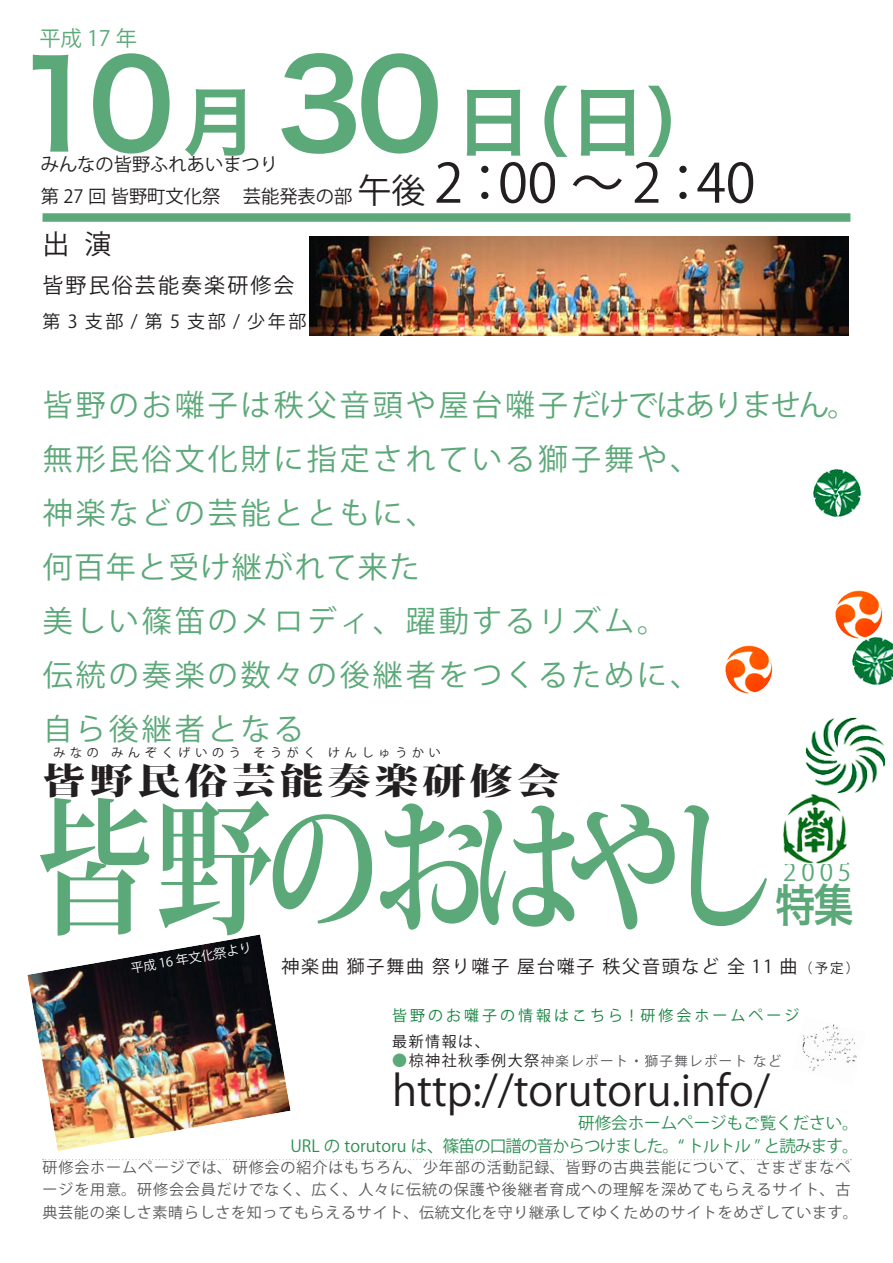
<style>
.page{position:relative;width:893px;height:1263px;background:#fff}
.page>*{position:absolute;margin:0;border:0;box-sizing:border-box;transform-origin:0 0}
.t1{font:700 147px "Koz Min Pro";letter-spacing:-.13em;color:#5ba878;scale:.8 1}
.t2{font:76.05px "Hira Kaku Pro W6";color:#5ba878}
.t3{font:45px "Hira Kaku Pro W6";color:#5ba878;scale:.9 1}
.t4{font:42px "Koz Go Std";color:#231f20}
.t5{font:800 36px "Koz Min Std";letter-spacing:.1em;color:#231f20;scale:1.2 1}
.t6{font:30px/54px "Koz Go Std";letter-spacing:.1em;color:#5ba878}
.t7{font:27px "Koz Go Std";color:#231f20}
.t8{font:24.3px "Koz Go Std";color:#5ba878}
.t9{font:21.3px "Koz Go Std";color:#5ba878}
.t10{font:21px "Koz Go Std";letter-spacing:.1em;color:#231f20}
.t11{font:18.3px/32.1px "Koz Go Std";color:#231f20}
.t12{font:18px "Koz Go Std";letter-spacing:.1em;color:#231f20}
.t13{font:18px "Koz Go Std";letter-spacing:.275em;color:#231f20}
.t14{font:16.5px/22.5px "Koz Go Std";color:#2c8f52;text-align:right}
.t15{font:15px/22.5px "Koz Go Std";letter-spacing:.06em;color:#57585a}
.t16{font:15px "Koz Go Std";letter-spacing:.2em;color:#14823e}
.t17{font:15px "Koz Go Std";letter-spacing:.1em;color:#231f20}
.t18{font:13.5px "Koz Go Std";letter-spacing:.1em;color:#57585a}
.t19{font:12.75px "Koz Go Std";color:#fff}
.t20{font:12px "Koz Go Std";letter-spacing:.4em;color:#231f20}
.s1{font-size:121.05px}
.s2{font-size:34.05px}
.s3{font-size:53.55px}
.s4{font-size:13.5px}
.s5{font-size:15px;color:#5ba878}
.s6{font-size:15px;color:#231f20}
</style>
<div class="page">
<div style="left:43px;top:213px;width:807px;height:9px;background:#5ba878"></div>
<img style="left:802px;top:1024px;width:55px;height:47px">
<svg style="left:43px;top:1159px;width:808px;height:1px"></svg>
<img style="left:309px;top:236px;width:539px;height:100px">
<img style="left:726px;top:645px;width:46px;height:48px">
<img style="left:813px;top:470px;width:47px;height:47px">
<img style="left:783px;top:795px;width:64px;height:68px">
<img style="left:805px;top:718px;width:79px;height:74px">
<img style="left:27px;top:934px;width:264px;height:217px">
<img style="left:835px;top:591px;width:47px;height:47px">
<img style="left:853px;top:637px;width:40px;height:47px">
<h3 class="t9" style="left:39px;top:25px;width:99px">平成 17 年</h3>
<h2 class="t2" style="left:14px;top:53px;width:709px"><span class="s1">10</span>月 <span class="s1">30</span> 日（日）</h2>
<p class="t11" style="left:41px;top:149px;width:716px">みんなの皆野ふれあいまつり<br>第 27 回 皆野町文化祭 　芸能発表の部<span class="s2">午後</span> <span class="s3">2：00 ～ 2：40</span></p>
<h3 class="t7" style="left:43px;top:227px;width:70px">出演</h3>
<h3 class="t10" style="left:43px;top:273px;width:253px">皆野民俗芸能奏楽研修会</h3>
<p class="t13" style="left:43px;top:311px;width:265px">第3支部/第5支部/少年部</p>
<h3 class="t6" style="left:43px;top:379px;width:816px">皆野のお囃子は秩父音頭や屋台囃子だけではありません。無形民俗文化財に指定されている獅子舞や、<br>神楽などの芸能とともに、<br>何百年と受け継がれて来た<br>美しい篠笛のメロディ、躍動するリズム。<br>伝統の奏楽の数々の後継者をつくるために、<br>自ら後継者となる</h3>
<p class="t20" style="left:53px;top:745px;width:389px">みなの みんぞくげいのう そうがく けんしゅうかい</p>
<h3 class="t5" style="left:42px;top:757px;width:433px">皆野民俗芸能奏楽研修会</h3>
<h1 class="t1" style="left:35px;top:761px;width:931px">皆野のおはやし</h1>
<h3 class="t8" style="left:783px;top:857px;width:70px">2005</h3>
<h3 class="t3" style="left:775px;top:865px;width:89px">特集</h3>
<p class="t12" style="left:281px;top:955px;width:579px">神楽曲 獅子舞曲 祭り囃子 屋台囃子 秩父音頭など 全 11 曲<span class="s4">（予定）</span></p>
<p class="t19" style="left:129px;top:961px;width:124px;rotate:-10deg">平成 16 年文化祭より</p>
<p class="t16" style="left:392px;top:1006px;width:409px">皆野のお囃子の情報はこちら ! 研修会ホームページ</p>
<p class="t17" style="left:392px;top:1032px;width:99px">最新情報は、</p>
<p class="t18" style="left:392px;top:1053px;width:391px"><span class="s5">●</span><span class="s6">椋神社秋季例大祭</span>神楽レポート・獅子舞レポート など</p>
<h3 class="t4" style="left:392px;top:1065px;width:379px">http://torutoru.info/</h3>
<p class="t14" style="left:290px;top:1112px;width:570px">研修会ホームページもご覧ください。<br>URL の torutoru は、篠笛の口譜の音からつけました。“ トルトル ” と読みます。</p>
<p class="t15" style="left:43px;top:1156px;width:817px">研修会ホームページでは、研修会の紹介はもちろん、少年部の活動記録、皆野の古典芸能について、さまざまなページを用意。研修会会員だけでなく、広く、人々に伝統の保護や後継者育成への理解を深めてもらえるサイト、古典芸能の楽しさ素晴らしさを知ってもらえるサイト、伝統文化を守り継承してゆくためのサイトをめざしています。</p>
</div>
